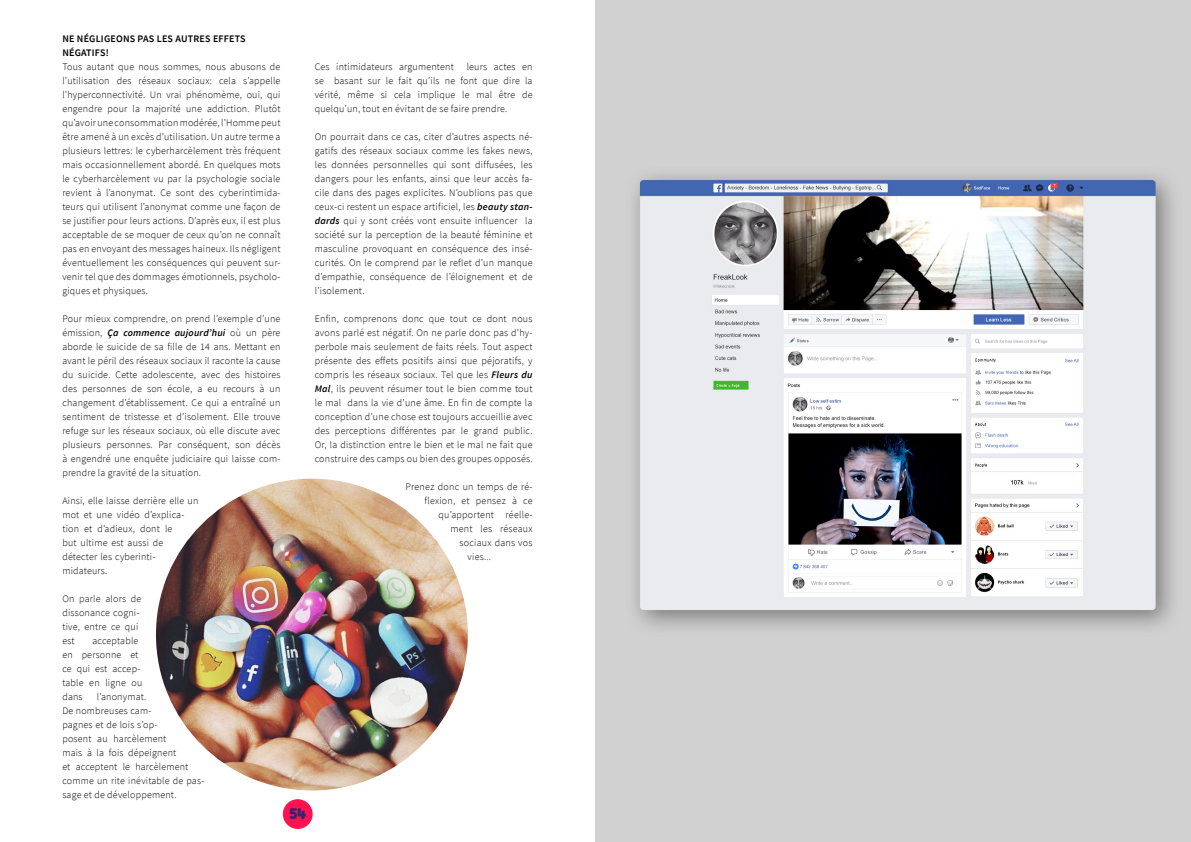
<style>
.page{position:relative;width:1191px;height:842px;background:#fff}
.page>*{position:absolute;margin:0;border:0;box-sizing:border-box;transform-origin:0 0}
.t1{font:700 14px "Riffic";color:#362376}
.t2{font:300 10px/14px "Source Sans Pro";letter-spacing:.02em;color:#000;text-align:justify}
.t3{font:600 10px/14px "Source Sans Pro";letter-spacing:.02em;color:#000}
.s1{font-weight:600;font-style:italic}
</style>
<div class="page">
<img style="left:156px;top:479px;width:312px;height:311px;border-radius:156px">
<img style="left:595px;top:0;width:596px;height:842px">
<div style="left:283px;top:799px;width:30px;height:30px;background:#ff124f;border-radius:50%"></div>
<p class="t3" style="left:62px;top:31px;width:185px">NE NÉGLIGEONS PAS LES AUTRES EFFETS<br>NÉGATIFS!</p>
<p class="t2" style="left:62px;top:59px;width:220px">Tous autant que nous sommes, nous abusons de l’utilisation des réseaux sociaux: cela s’appelle l’hyperconnectivité. Un vrai phénomème, oui, qui engendre pour la majorité une addiction. Plutôt qu’avoir une consommation modérée, l’Homme peut être amené à un excès d’utilisation. Un autre terme a plusieurs lettres: le cyberharcèlement très fréquent mais occasionnellement abordé. En quelques mots le cyberharcèlement vu par la psychologie sociale revient à l’anonymat. Ce sont des cyberintimida&shy;teurs qui utilisent l’anonymat comme une façon de se justifier pour leurs actions. D’après eux, il est plus acceptable de se moquer de ceux qu’on ne connaît pas en envoyant des messages haineux. Ils négligent éventuellement les conséquences qui peuvent sur&shy;venir tel que des dommages émotionnels, psycholo&shy;giques et physiques.</p>
<p class="t2" style="left:62px;top:311px;width:220px">Pour mieux comprendre, on prend l’exemple d’une émission, <span class="s1">Ça commence aujourd’hui</span> où un père aborde le suicide de sa fille de 14 ans. Mettant en avant le péril des réseaux sociaux il raconte la cause du suicide. Cette adolescente, avec des histoires des personnes de son école, a eu recours à un changement d’établissement. Ce qui a entraîné un sentiment de tristesse et d’isolement. Elle trouve refuge sur les réseaux sociaux, où elle discute avec plusieurs personnes. Par conséquent, son décès à engendré une enquête judiciaire qui laisse com&shy;prendre la gravité de la situation.</p>
<p class="t2" style="left:62px;top:493px;width:137px;text-align:left">Ainsi, elle laisse derrière elle un mot et une vidéo d’explica&shy;tion et d’adieux, dont le<br>but ultime est aussi de détecter les cyberinti&shy;midateurs.</p>
<p class="t2" style="left:62px;top:591px;width:80px;text-align:left">On parle alors de dissonance cogni&shy;tive, entre ce qui est</p>
<p class="t2" style="left:62px;top:633px;width:81px;text-align:left;text-indent:30px">acceptable en personne et ce qui est accep&shy;table en ligne ou dans</p>
<p class="t2" style="left:62px;top:689px;width:143px;text-align:left;text-indent:35px">l’anonymat.<br>De nombreuses cam-<br>pagnes et de lois s’op-<br>posent au harcèlement<br>mais à la fois dépeignent<br>et acceptent le harcèlement comme un rite inévitable de pas&shy;sage et de développement.</p>
<p class="t2" style="left:315px;top:59px;width:219px;text-indent:152px">leurs actes en se basant sur le fait qu’ils ne font que dire la vérité, même si cela implique le mal être de quelqu’un, tout en évitant de se faire prendre.</p>
<p class="t2" style="left:315px;top:129px;width:219px">On pourrait dans ce cas, citer d’autres aspects né&shy;gatifs des réseaux sociaux comme les fakes news, les données personnelles qui sont diffusées, les dangers pour les enfants, ainsi que leur accès fa&shy;cile dans des pages explicites. N’oublions pas que ceux-ci restent un espace artificiel, les <span class="s1">beauty stan&shy;dards</span> qui y sont créés vont ensuite influencer la société sur la perception de la beauté féminine et masculine provoquant en conséquence des insé&shy;curités. On le comprend par le reflet d’un manque d’empathie, conséquence de l’éloignement et de l’isolement.</p>
<p class="t2" style="left:315px;top:311px;width:219px">Enfin, comprenons donc que tout ce dont nous avons parlé est négatif. On ne parle donc pas d’hy&shy;perbole mais seulement de faits réels. Tout aspect présente des effets positifs ainsi que péjoratifs, y compris les réseaux sociaux. Tel que les <span class="s1">Fleurs du Mal</span>, ils peuvent résumer tout le bien comme tout le mal dans la vie d’une âme. En fin de compte la conception d’une chose est toujours accueillie avec des perceptions différentes par le grand public.<br>Or, la distinction entre le bien et le mal ne fait que construire des camps ou bien des groupes opposés.</p>
<p class="t2" style="left:405px;top:479px;width:128px">Prenez donc un temps de ré-</p>
<p class="t2" style="left:424px;top:493px;width:110px">flexion, et pensez à ce</p>
<p class="t2" style="left:438px;top:507px;width:95px">qu’apportent réelle-</p>
<p class="t2" style="left:450px;top:521px;width:84px">ment les réseaux</p>
<p class="t2" style="left:459px;top:535px;width:75px">sociaux dans vos</p>
<p class="t2" style="left:467px;top:549px;width:25px">vies...</p>
<p class="t2" style="left:315px;top:59px;width:141px">Ces intimidateurs argumentent</p>
<h1 class="t1" style="left:289px;top:805px;width:19px">54</h1>
</div>
